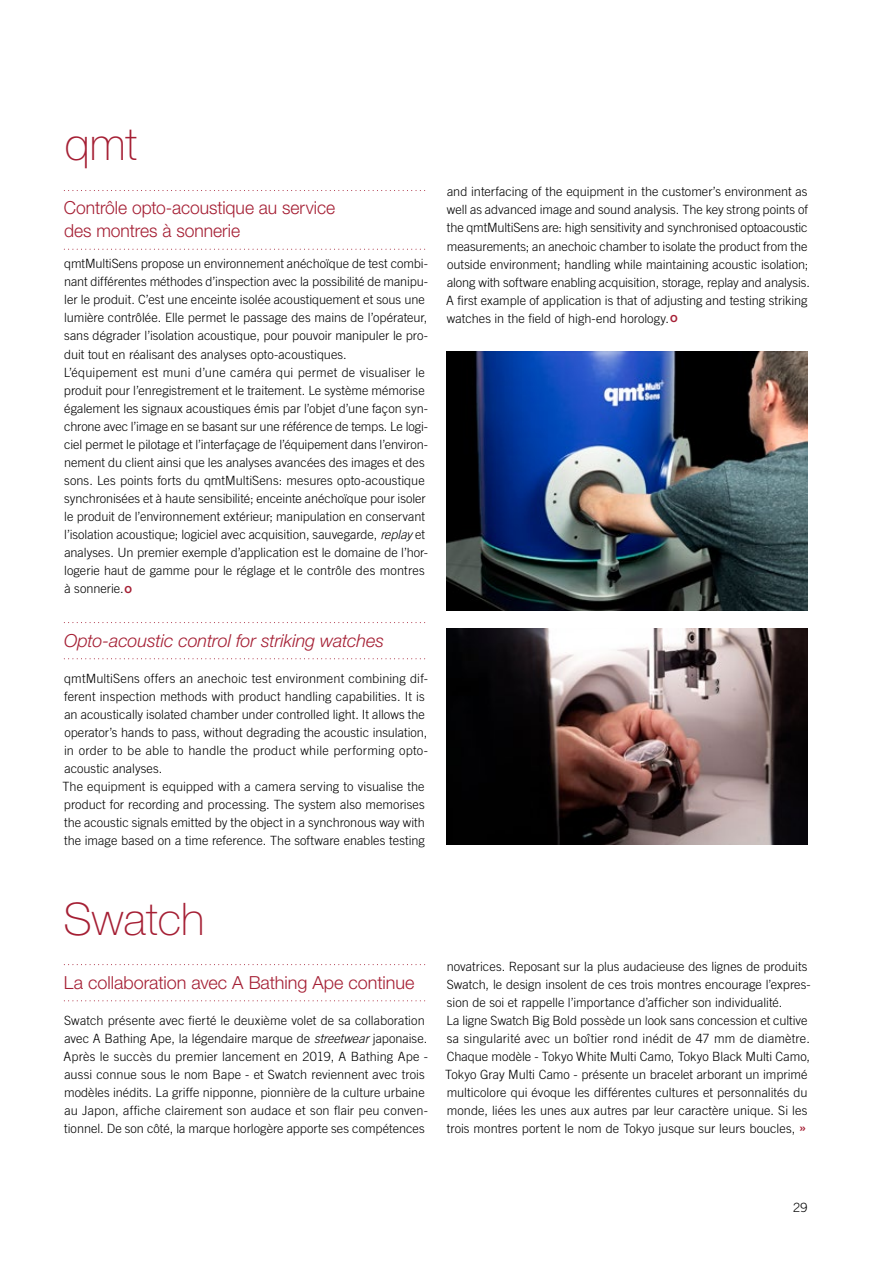
<style>
.page{position:relative;width:893px;height:1263px;background:#fff}
.page>*{position:absolute;margin:0;border:0;box-sizing:border-box;transform-origin:0 0}
.t1{font:100 45px "Helvetica Neue LT Std";color:#a51f34}
.t2{font:300 18px/22.5px "Helvetica Neue LT Std";color:#a51f34}
.t3{font:italic 300 18px "Helvetica Neue LT Std";letter-spacing:-.005em;color:#a51f34}
.t4{font:300 12.75px/18px "Trade Gothic LT Std";color:#000}
.s1{font-style:italic}
.s2{font-family:"Helvetica Neue LT Std";font-weight:700;font-size:9.75px;color:#a51f34}
.s3{font-family:"Trade Gothic LT Std Bd 2";font-weight:400;color:#a51f34}
</style>
<div class="page">
<svg style="left:64px;top:190px;width:362px;height:1px"></svg>
<svg style="left:64px;top:249px;width:362px;height:1px"></svg>
<svg style="left:64px;top:622px;width:362px;height:1px"></svg>
<svg style="left:64px;top:658px;width:362px;height:1px"></svg>
<svg style="left:64px;top:964px;width:362px;height:1px"></svg>
<svg style="left:64px;top:1000px;width:362px;height:1px"></svg>
<img style="left:446px;top:352px;width:362px;height:258px">
<img style="left:446px;top:628px;width:362px;height:216px">
<h1 class="t1" style="left:65px;top:119px;width:74px">qmt</h1>
<h2 class="t2" style="left:64px;top:196px;width:273px">Contrôle opto-acoustique au service des montres à sonnerie</h2>
<p class="t4" style="left:64px;top:255px;width:366px">qmtMultiSens propose un environnement anéchoïque de test combi&shy;nant différentes méthodes d’inspection avec la possibilité de manipu&shy;ler le produit. C’est une enceinte isolée acoustiquement et sous une lumière contrôlée. Elle permet le passage des mains de l’opérateur, sans dégrader l’isolation acoustique, pour pouvoir manipuler le pro&shy;duit tout en réalisant des analyses opto-acoustiques.<br>L’équipement est muni d’une caméra qui permet de visualiser le produit pour l’enregistrement et le traitement. Le système mémorise également les signaux acoustiques émis par l’objet d’une façon syn&shy;chrone avec l’image en se basant sur une référence de temps. Le logi&shy;ciel permet le pilotage et l’interfaçage de l’équipement dans l’environ&shy;nement du client ainsi que les analyses avancées des images et des sons. Les points forts du qmtMultiSens: mesures opto-acoustique synchronisées et à haute sensibilité; enceinte anéchoïque pour isoler le produit de l’environnement extérieur; manipulation en conservant l’isolation acoustique; logiciel avec acquisition, sauvegarde, <span class="s1">replay</span> et analyses. Un premier exemple d’application est le domaine de l’hor&shy;logerie haut de gamme pour le réglage et le contrôle des montres à sonnerie. <span class="s2">O</span></p>
<h2 class="t3" style="left:64px;top:629px;width:321px">Opto-acoustic control for striking watches</h2>
<p class="t4" style="left:62px;top:669px;width:367px">qmtMultiSens offers an anechoic test environment combining dif&shy;ferent inspection methods with product handling capabilities. It is an acoustically isolated chamber under controlled light. It allows the operator’s hands to pass, without degrading the acoustic insulation, in order to be able to handle the product while performing opto&shy;acoustic analyses.<br>The equipment is equipped with a camera serving to visualise the product for recording and processing. The system also memorises the acoustic signals emitted by the object in a synchronous way with the image based on a time reference. The software enables testing</p>
<p class="t4" style="left:446px;top:183px;width:365px">and interfacing of the equipment in the customer’s environment as well as advanced image and sound analysis. The key strong points of the qmtMultiSens are: high sensitivity and synchronised optoacoustic measurements; an anechoic chamber to isolate the product from the outside environment; handling while maintaining acoustic isolation; along with software enabling acquisition, storage, replay and analysis.<br>A first example of application is that of adjusting and testing striking watches in the field of high-end horology. <span class="s2">O</span></p>
<h1 class="t1" style="left:64px;top:893px;width:142px">Swatch</h1>
<h2 class="t2" style="left:64px;top:970px;width:352px">La collaboration avec A Bathing Ape continue</h2>
<p class="t4" style="left:64px;top:1011px;width:366px">Swatch présente avec fierté le deuxième volet de sa collaboration avec A Bathing Ape, la légendaire marque de <span class="s1">streetwear</span> japonaise.<br>Après le succès du premier lancement en 2019, A Bathing Ape - aussi connue sous le nom Bape - et Swatch reviennent avec trois modèles inédits. La griffe nipponne, pionnière de la culture urbaine au Japon, affiche clairement son audace et son flair peu conven&shy;tionnel. De son côté, la marque horlogère apporte ses compétences</p>
<p class="t4" style="left:445px;top:957px;width:367px">novatrices. Reposant sur la plus audacieuse des lignes de produits Swatch, le design insolent de ces trois montres encourage l’expres&shy;sion de soi et rappelle l’importance d’afficher son individualité.<br>La ligne Swatch Big Bold possède un look sans concession et cultive sa singularité avec un boîtier rond inédit de 47 mm de diamètre.<br>Chaque modèle - Tokyo White Multi Camo, Tokyo Black Multi Camo, Tokyo Gray Multi Camo - présente un bracelet arborant un imprimé multicolore qui évoque les différentes cultures et personnalités du monde, liées les unes aux autres par leur caractère unique. Si les trois montres portent le nom de Tokyo jusque sur leurs boucles, <span class="s3">»</span></p>
<p class="t4" style="left:793px;top:1198px;width:16px">29</p>
</div>
